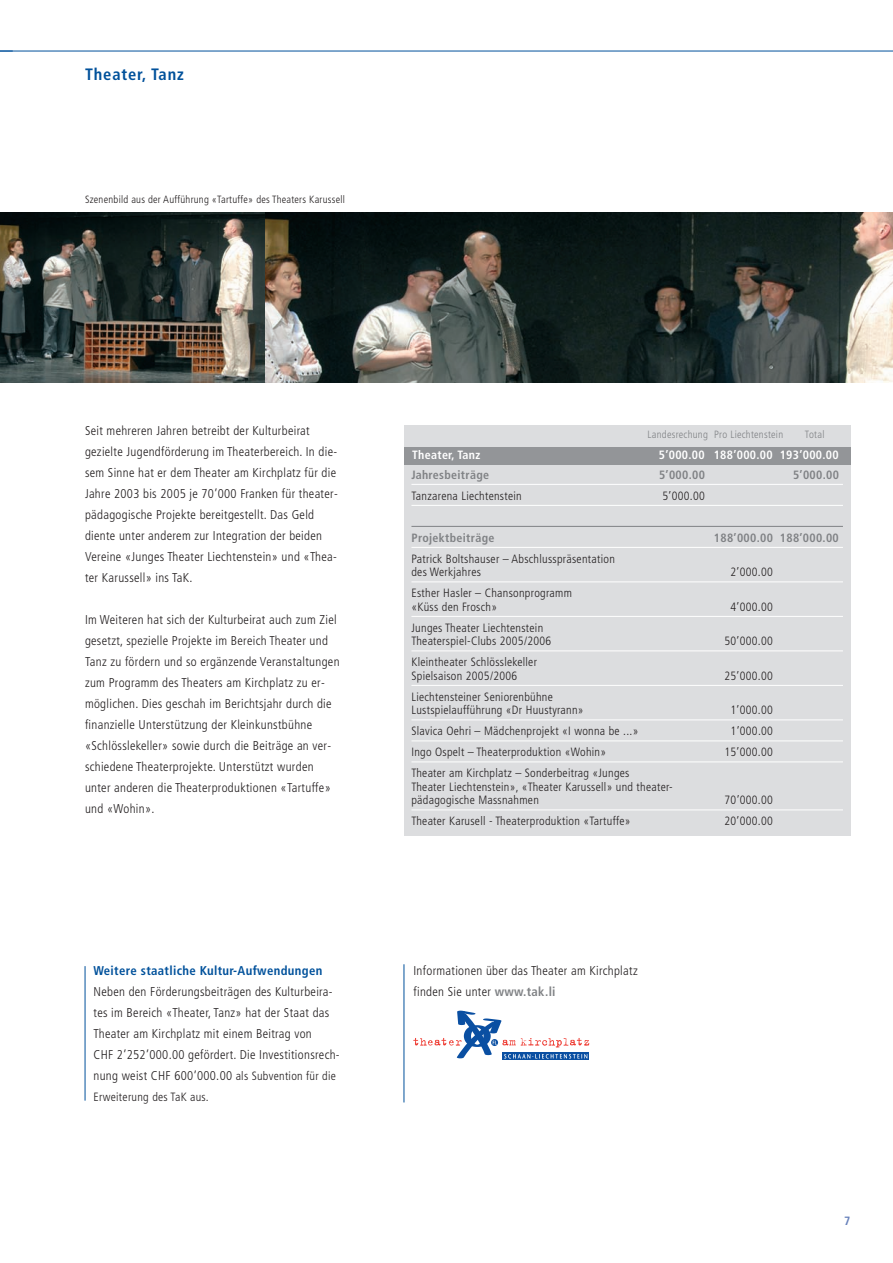
<style>
.page{position:relative;width:893px;height:1263px;background:#fff}
.page>*{position:absolute;margin:0;border:0;box-sizing:border-box;transform-origin:0 0}
.t1{font:700 condensed 16.5px "Frutiger";letter-spacing:.05em;color:#01519b}
.t2{font:300 condensed 12.75px/21px "Frutiger";letter-spacing:.025em;color:#231f20}
.t3{font:700 condensed 12.75px "Frutiger";letter-spacing:.025em;color:#01519b}
.t4{font:300 condensed 12px/13.5px "Frutiger";letter-spacing:.025em;color:#231f20}
.t5{font:700 condensed 12px "Frutiger";letter-spacing:.025em;color:#808285}
.t6{font:700 condensed 12px "Frutiger";letter-spacing:.025em;color:#fff}
.t7{font:700 condensed 12px "Frutiger";color:#6781bb}
.t8{font:300 condensed 10.5px "Frutiger";letter-spacing:.025em;color:#231f20}
.t9{font:300 condensed 10.5px "Frutiger";letter-spacing:.025em;color:#808285}
.s1{font-size:12px}
.s2{font-weight:700;color:#808285}
</style>
<div class="page">
<hr style="left:0;top:51px;width:893px;height:1px;background:#01519b">
<div style="left:404px;top:425px;width:446px;height:27px;background:#dcdddf"></div>
<div style="left:404px;top:462px;width:446px;height:374px;background:#dcdddf"></div>
<hr style="left:411px;top:484px;width:432px;height:1px;background:#fff">
<hr style="left:411px;top:505px;width:432px;height:1px;background:#fff">
<hr style="left:411px;top:526px;width:432px;height:1px;background:#808285">
<hr style="left:411px;top:547px;width:432px;height:1px;background:#fff">
<hr style="left:411px;top:582px;width:432px;height:1px;background:#fff">
<hr style="left:411px;top:616px;width:432px;height:1px;background:#fff">
<hr style="left:411px;top:651px;width:432px;height:1px;background:#fff">
<hr style="left:411px;top:685px;width:432px;height:1px;background:#fff">
<hr style="left:411px;top:720px;width:432px;height:1px;background:#fff">
<hr style="left:411px;top:741px;width:432px;height:1px;background:#fff">
<hr style="left:411px;top:762px;width:432px;height:1px;background:#fff">
<hr style="left:411px;top:810px;width:432px;height:1px;background:#fff">
<div style="left:404px;top:447px;width:446px;height:18px;background:#939598"></div>
<svg style="left:413px;top:1010px;width:176px;height:50px"></svg>
<hr style="left:85px;top:966px;width:1px;height:134px;background:#01519b">
<hr style="left:404px;top:964px;width:1px;height:138px;background:#01519b">
<img style="left:265px;top:213px;width:628px;height:170px">
<img style="left:0;top:213px;width:265px;height:170px">
<p class="t1" style="left:85px;top:68px;width:100px">Theater, Tanz</p>
<p class="t8" style="left:85px;top:196px;width:261px">Szenenbild aus der Aufführung «Tartuffe» des Theaters Karussell</p>
<p class="t2" style="left:85px;top:421px;width:254px">Seit mehreren Jahren betreibt der Kulturbeirat gezielte Jugendförderung im Theaterbereich. In die&shy;sem Sinne hat er dem Theater am Kirchplatz für die Jahre 2003 bis 2005 je 70’000 Franken für theater&shy;pädagogische Projekte bereitgestellt. Das Geld diente unter anderem zur Integration der beiden Vereine «Junges Theater Liechtenstein» und «Thea&shy;ter Karussell» ins TaK.</p>
<p class="t2" style="left:85px;top:610px;width:256px">Im Weiteren hat sich der Kulturbeirat auch zum Ziel gesetzt, spezielle Projekte im Bereich Theater und Tanz zu fördern und so ergänzende Veranstaltungen zum Programm des Theaters am Kirchplatz zu er&shy;möglichen. Dies geschah im Berichtsjahr durch die finanzielle Unterstützung der Kleinkunstbühne «Schlösslekeller» sowie durch die Beiträge an ver&shy;schiedene Theaterprojekte. Unterstützt wurden unter anderen die Theaterproduktionen «Tartuffe» und «Wohin».</p>
<p class="t3" style="left:94px;top:965px;width:230px">Weitere staatliche Kultur-Aufwendungen</p>
<p class="t2" style="left:94px;top:982px;width:248px">Neben den Förderungsbeiträgen des Kulturbeira&shy;tes im Bereich «Theater, Tanz» hat der Staat das Theater am Kirchplatz mit einem Beitrag von<br>CHF 2’252’000.00 gefördert. Die Investitionsrech&shy;nung weist CHF 600’000.00 <span class="s1">als Subvention für die</span></p>
<p class="t4" style="left:94px;top:1091px;width:117px">Erweiterung des TaK aus.</p>
<p class="t9" style="left:648px;top:430px;width:137px">Landesrechung Pro Liechtenstein</p>
<p class="t9" style="left:805px;top:430px;width:21px">Total</p>
<p class="t6" style="left:412px;top:450px;width:70px">Theater, Tanz</p>
<p class="t6" style="left:659px;top:450px;width:181px">5’000.00 188’000.00 193’000.00</p>
<p class="t5" style="left:411px;top:470px;width:79px">Jahresbeiträge</p>
<p class="t5" style="left:659px;top:470px;width:47px">5’000.00</p>
<p class="t5" style="left:793px;top:470px;width:47px">5’000.00</p>
<p class="t4" style="left:411px;top:490px;width:112px">Tanzarena Liechtenstein</p>
<p class="t4" style="left:663px;top:490px;width:44px">5’000.00</p>
<p class="t5" style="left:411px;top:533px;width:84px">Projektbeiträge</p>
<p class="t5" style="left:714px;top:533px;width:126px">188’000.00 188’000.00</p>
<p class="t4" style="left:411px;top:553px;width:205px">Patrick Boltshauser – Abschlusspräsentation des Werkjahres</p>
<p class="t4" style="left:731px;top:566px;width:44px">2’000.00</p>
<p class="t4" style="left:411px;top:587px;width:162px">Esther Hasler – Chansonprogramm «Küss den Frosch»</p>
<p class="t4" style="left:411px;top:622px;width:141px">Junges Theater Liechtenstein<br>Theaterspiel-Clubs 2005/2006</p>
<p class="t4" style="left:411px;top:656px;width:127px">Kleintheater Schlösslekeller<br>Spielsaison 2005/2006</p>
<p class="t4" style="left:411px;top:691px;width:174px">Liechtensteiner Seniorenbühne<br>Lustspielaufführung «Dr Huustyrann»</p>
<p class="t4" style="left:731px;top:601px;width:44px">4’000.00</p>
<p class="t4" style="left:724px;top:635px;width:50px">50’000.00</p>
<p class="t4" style="left:724px;top:670px;width:50px">25’000.00</p>
<p class="t4" style="left:731px;top:704px;width:44px">1’000.00</p>
<p class="t4" style="left:411px;top:725px;width:228px">Slavica Oehri – Mädchenprojekt «I wonna be ...»</p>
<p class="t4" style="left:731px;top:725px;width:44px">1’000.00</p>
<p class="t4" style="left:411px;top:746px;width:196px">Ingo Ospelt – Theaterproduktion «Wohin»</p>
<p class="t4" style="left:724px;top:746px;width:50px">15’000.00</p>
<p class="t4" style="left:411px;top:767px;width:263px">Theater am Kirchplatz – Sonderbeitrag «Junges<br>Theater Liechtenstein», «Theater Karussell» und theater&shy;pädagogische Massnahmen</p>
<p class="t4" style="left:725px;top:794px;width:50px">70’000.00</p>
<p class="t4" style="left:411px;top:815px;width:221px">Theater Karusell - Theaterproduktion «Tartuffe»</p>
<p class="t4" style="left:724px;top:815px;width:50px">20’000.00</p>
<p class="t2" style="left:413px;top:961px;width:226px">Informationen über das Theater am Kirchplatz finden Sie unter <span class="s2">www.tak.li</span></p>
<p class="t7" style="left:844px;top:1216px;width:8px">7</p>
</div>
